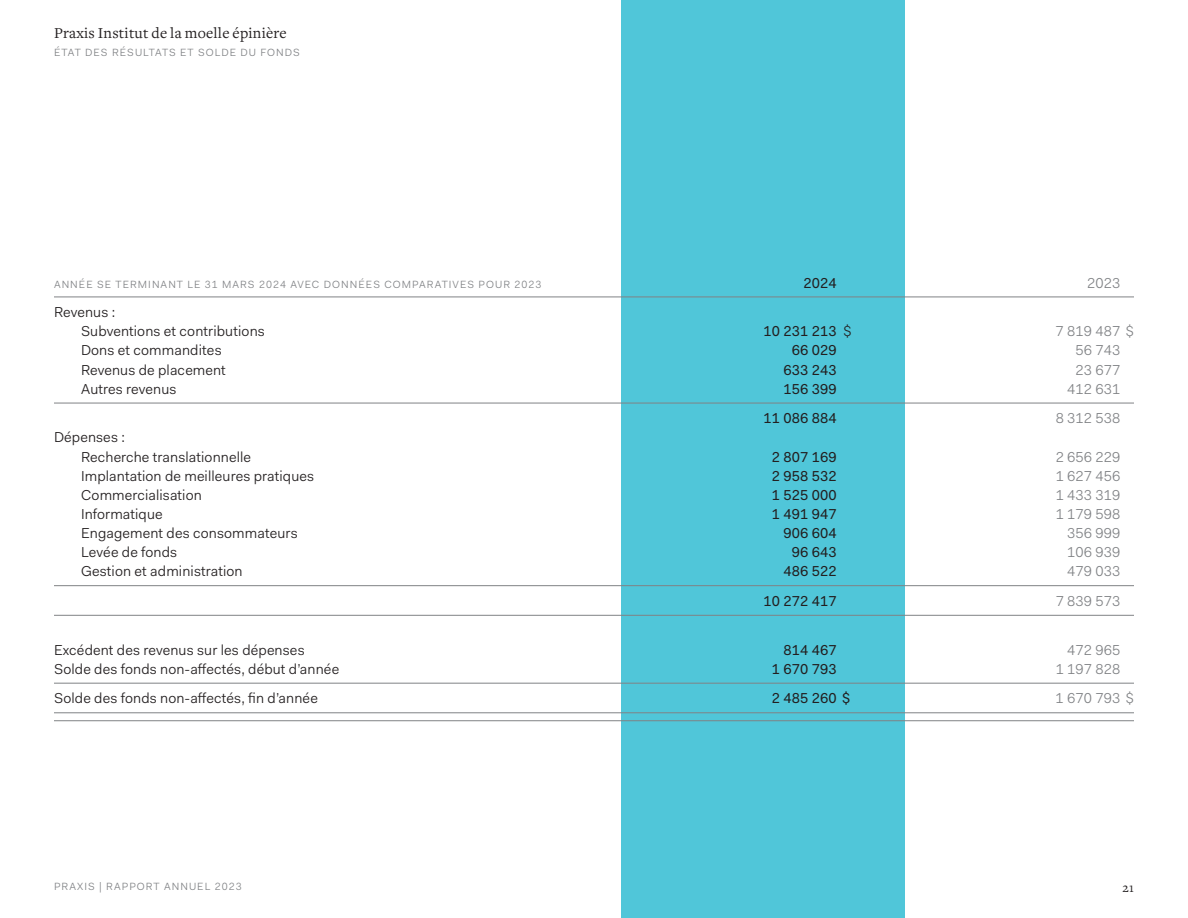
<style>
.page{position:relative;width:1188px;height:918px;background:#fff}
.page>*{position:absolute;margin:0;border:0;box-sizing:border-box;transform-origin:0 0}
.Freight_Body_Half_Para_B{font:15.75px "Freight Text";letter-spacing:.015em;color:#231f20}
.Fakt_Body_No_Para{font:14.4px "Fakt Pro Blond";letter-spacing:.01em;color:#231f20}
.Fakt_Body_Full_Para_Rule{font:14.4px "Fakt Pro Blond";letter-spacing:.01em;color:#231f20}
.Fakt_Body_No_Para-2{font:14.4px "Fakt Pro";letter-spacing:.01em;color:#231f20}
.Fakt_Body_No_Para-3{font:14.4px "Fakt Pro Blond";letter-spacing:.01em;color:#808285}
.Fakt_Body_Full_Para_Rule-2{font:14.4px "Fakt Pro";letter-spacing:.01em;color:#231f20}
.Fakt_Body_Full_Para_Rule-3{font:14.4px "Fakt Pro Blond";letter-spacing:.01em;color:#808285}
.Freight_Page_Number_No_Para{font:13.5px "Freight Text";color:#231f20}
.Fakt_Body_Full_Para_Rule-4{font:10.5px "Fakt Pro Blond";letter-spacing:.1em;color:#808285}
.Fakt_Running_Head_UC_No_Para{font:10.5px "Fakt Pro Blond";letter-spacing:.1em;color:#808285}
.s1{font-family:"Fakt Pro Blond"}
</style>
<div class="page">
<div style="left:621px;top:0;width:283px;height:918px;background:#50c6d9"></div>
<hr style="left:54px;top:297px;width:1080px;height:1px;background:#808285">
<hr style="left:54px;top:403px;width:1080px;height:1px;background:#808285">
<hr style="left:54px;top:585px;width:1080px;height:1px;background:#808285">
<hr style="left:54px;top:615px;width:1080px;height:1px;background:#808285">
<hr style="left:54px;top:683px;width:1080px;height:1px;background:#808285">
<hr style="left:54px;top:712px;width:1080px;height:1px;background:#808285">
<hr style="left:54px;top:720px;width:1080px;height:1px;background:#808285">
<p class="Freight_Body_Half_Para_B" style="left:54px;top:24px;width:234px">Praxis Institut de la moelle épinière</p>
<p class="Fakt_Running_Head_UC_No_Para" style="left:54px;top:45px;width:247px">ÉTAT DES RÉSULTATS ET SOLDE DU FONDS</p>
<p class="Fakt_Body_Full_Para_Rule-4" style="left:54px;top:277px;width:489px">ANNÉE SE TERMINANT LE 31 MARS 2024 AVEC DONNÉES COMPARATIVES POUR 2023</p>
<p class="Fakt_Body_Full_Para_Rule-2" style="left:804px;top:273px;width:35px">2024</p>
<p class="Fakt_Body_Full_Para_Rule-3" style="left:1087px;top:273px;width:35px">2023</p>
<p class="Fakt_Body_No_Para" style="left:54px;top:303px;width:63px">Revenus :</p>
<p class="Fakt_Body_No_Para" style="left:81px;top:322px;width:185px">Subventions et contributions</p>
<p class="Fakt_Body_No_Para-2" style="left:764px;top:322px;width:90px">10 231 213 <span class="s1">$</span></p>
<p class="Fakt_Body_No_Para-3" style="left:1056px;top:322px;width:80px">7 819 487 $</p>
<p class="Fakt_Body_No_Para" style="left:81px;top:341px;width:142px">Dons et commandites</p>
<p class="Fakt_Body_No_Para-2" style="left:792px;top:341px;width:46px">66 029</p>
<p class="Fakt_Body_No_Para-3" style="left:1076px;top:341px;width:46px">56 743</p>
<p class="Fakt_Body_No_Para" style="left:81px;top:360px;width:146px">Revenus de placement</p>
<p class="Fakt_Body_No_Para-2" style="left:784px;top:360px;width:55px">633 243</p>
<p class="Fakt_Body_No_Para-3" style="left:1076px;top:360px;width:46px">23 677</p>
<p class="Fakt_Body_Full_Para_Rule" style="left:81px;top:379px;width:97px">Autres revenus</p>
<p class="Fakt_Body_Full_Para_Rule-2" style="left:784px;top:379px;width:55px">156 399</p>
<p class="Fakt_Body_Full_Para_Rule-3" style="left:1067px;top:379px;width:55px">412 631</p>
<p class="Fakt_Body_No_Para-2" style="left:764px;top:409px;width:75px">11 086 884</p>
<p class="Fakt_Body_No_Para-3" style="left:1056px;top:409px;width:66px">8 312 538</p>
<p class="Fakt_Body_No_Para" style="left:54px;top:428px;width:72px">Dépenses :</p>
<p class="Fakt_Body_No_Para" style="left:81px;top:447px;width:172px">Recherche translationnelle</p>
<p class="Fakt_Body_No_Para-2" style="left:772px;top:447px;width:66px">2 807 169</p>
<p class="Fakt_Body_No_Para-3" style="left:1056px;top:447px;width:66px">2 656 229</p>
<p class="Fakt_Body_No_Para" style="left:81px;top:466px;width:235px">Implantation de meilleures pratiques</p>
<p class="Fakt_Body_No_Para-2" style="left:772px;top:466px;width:66px">2 958 532</p>
<p class="Fakt_Body_No_Para-3" style="left:1056px;top:466px;width:66px">1 627 456</p>
<p class="Fakt_Body_No_Para" style="left:81px;top:485px;width:122px">Commercialisation</p>
<p class="Fakt_Body_No_Para-2" style="left:772px;top:485px;width:66px">1 525 000</p>
<p class="Fakt_Body_No_Para-3" style="left:1056px;top:485px;width:66px">1 433 319</p>
<p class="Fakt_Body_No_Para" style="left:81px;top:504px;width:83px">Informatique</p>
<p class="Fakt_Body_No_Para-2" style="left:772px;top:504px;width:66px">1 491 947</p>
<p class="Fakt_Body_No_Para-3" style="left:1056px;top:504px;width:66px">1 179 598</p>
<p class="Fakt_Body_No_Para" style="left:81px;top:523px;width:218px">Engagement des consommateurs</p>
<p class="Fakt_Body_No_Para-2" style="left:784px;top:523px;width:55px">906 604</p>
<p class="Fakt_Body_No_Para-3" style="left:1067px;top:523px;width:55px">356 999</p>
<p class="Fakt_Body_No_Para" style="left:81px;top:543px;width:98px">Levée de fonds</p>
<p class="Fakt_Body_No_Para-2" style="left:792px;top:543px;width:46px">96 643</p>
<p class="Fakt_Body_No_Para-3" style="left:1067px;top:543px;width:55px">106 939</p>
<p class="Fakt_Body_Full_Para_Rule" style="left:81px;top:562px;width:163px">Gestion et administration</p>
<p class="Fakt_Body_Full_Para_Rule-2" style="left:784px;top:562px;width:55px">486 522</p>
<p class="Fakt_Body_Full_Para_Rule-3" style="left:1067px;top:562px;width:55px">479 033</p>
<p class="Fakt_Body_Full_Para_Rule-2" style="left:764px;top:591px;width:75px">10 272 417</p>
<p class="Fakt_Body_Full_Para_Rule-3" style="left:1056px;top:591px;width:66px">7 839 573</p>
<p class="Fakt_Body_No_Para" style="left:54px;top:640px;width:252px">Excédent des revenus sur les dépenses</p>
<p class="Fakt_Body_No_Para-2" style="left:784px;top:640px;width:55px">814 467</p>
<p class="Fakt_Body_No_Para-3" style="left:1067px;top:640px;width:55px">472 965</p>
<p class="Fakt_Body_Full_Para_Rule" style="left:54px;top:659px;width:287px">Solde des fonds non-affectés, début d’année</p>
<p class="Fakt_Body_Full_Para_Rule-2" style="left:772px;top:659px;width:66px">1 670 793</p>
<p class="Fakt_Body_Full_Para_Rule-3" style="left:1056px;top:659px;width:66px">1 197 828</p>
<p class="Fakt_Body_Full_Para_Rule" style="left:54px;top:689px;width:265px">Solde des fonds non-affectés, fin d’année</p>
<p class="Fakt_Body_Full_Para_Rule-2" style="left:772px;top:689px;width:80px">2 485 260 $</p>
<p class="Fakt_Body_Full_Para_Rule-3" style="left:1056px;top:689px;width:80px">1 670 793 $</p>
<p class="Fakt_Running_Head_UC_No_Para" style="left:54px;top:880px;width:189px">PRAXIS | RAPPORT ANNUEL 2023</p>
<p class="Freight_Page_Number_No_Para" style="left:1123px;top:880px;width:13px">21</p>
</div>
